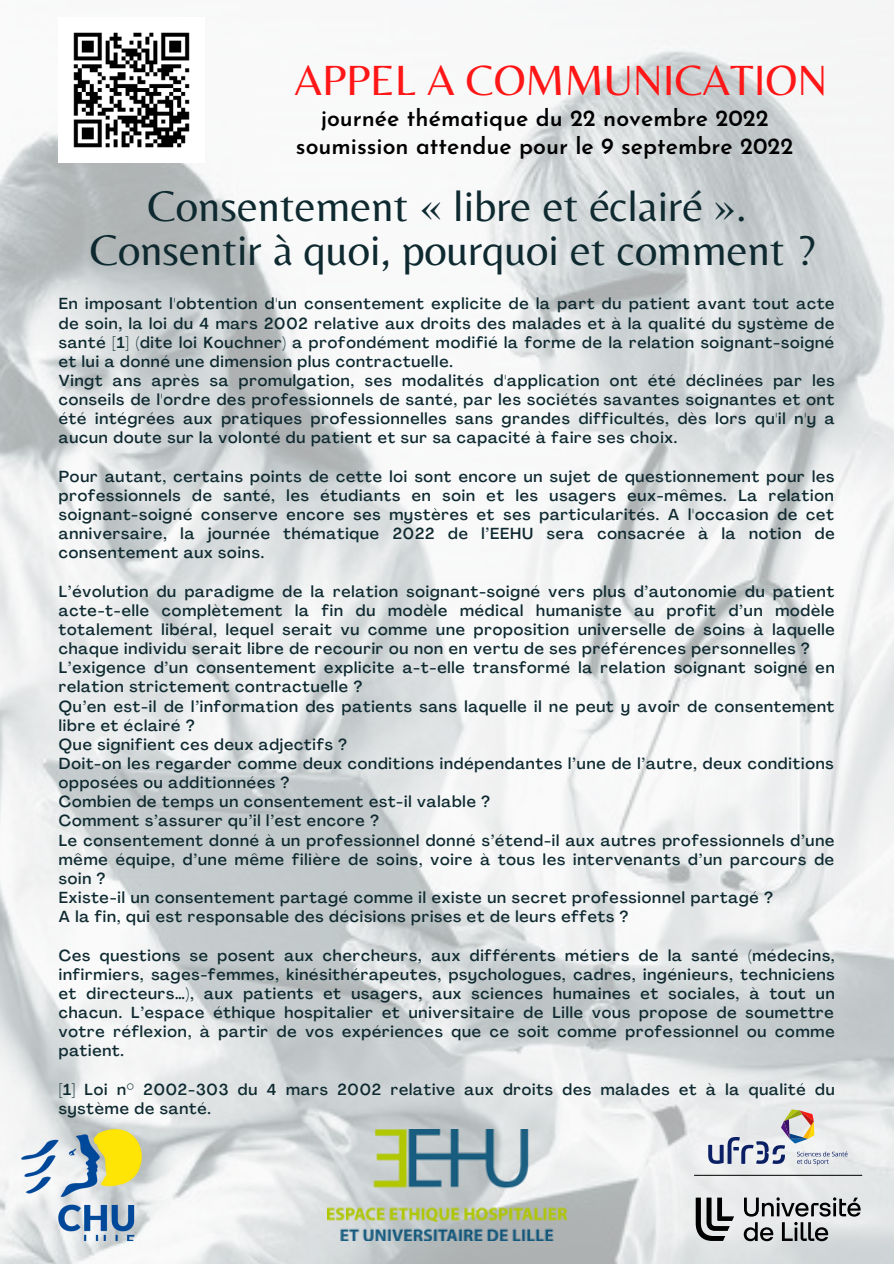
<style>
.page{position:relative;width:894px;height:1264px;background:#fff}
.page>*{position:absolute;margin:0;border:0;box-sizing:border-box;transform-origin:0 0}
.t1{font:44.7px "Belleza";color:#0e2a30}
.t2{font:43.95px "Belleza";color:#ff1616}
.t3{font:600 23.1px "Josefin Sans";color:#000}
.t4{font:500 15.75px/19.2px "Agrandir";letter-spacing:.055em;color:#0e2a30;text-align:justify}
</style>
<div class="page">
<img style="left:0;top:0;width:893px;height:1263px">
<hr style="left:694px;top:1174px;width:167px;height:1px;background:#000">
<svg style="left:695px;top:1197px;width:39px;height:43px"></svg>
<svg style="left:743px;top:1197px;width:117px;height:44px"></svg>
<svg style="left:708px;top:1109px;width:139px;height:56px"></svg>
<img style="left:22px;top:1129px;width:119px;height:111px">
<img style="left:327px;top:1129px;width:239px;height:111px">
<img style="left:59px;top:18px;width:145px;height:145px">
<p class="t2" style="left:294px;top:55px;width:534px">APPEL A COMMUNICATION</p>
<p class="t3" style="left:320px;top:109px;width:449px">journée thématique du 22 novembre 2022</p>
<p class="t3" style="left:296px;top:137px;width:499px">soumission attendue pour le 9 septembre 2022</p>
<p class="t1" style="left:147px;top:179px;width:600px">Consentement « libre et éclairé ».</p>
<p class="t1" style="left:90px;top:223px;width:727px">Consentir à quoi, pourquoi et comment ?</p>
<p class="t4" style="left:59px;top:296px;width:777px">En imposant l'obtention d'un consentement explicite de la part du patient avant tout acte de soin, la loi du 4 mars 2002 relative aux droits des malades et à la qualité du système de santé [1] (dite loi Kouchner) a profondément modifié la forme de la relation soignant-soigné et lui a donné une dimension plus contractuelle.</p>
<p class="t4" style="left:59px;top:372px;width:777px">Vingt ans après sa promulgation, ses modalités d'application ont été déclinées par les conseils de l'ordre des professionnels de santé, par les sociétés savantes soignantes et ont été intégrées aux pratiques professionnelles sans grandes difficultés, dès lors qu'il n'y a aucun doute sur la volonté du patient et sur sa capacité à faire ses choix.</p>
<p class="t4" style="left:59px;top:468px;width:777px">Pour autant, certains points de cette loi sont encore un sujet de questionnement pour les professionnels de santé, les étudiants en soin et les usagers eux-mêmes. La relation soignant-soigné conserve encore ses mystères et ses particularités. A l'occasion de cet anniversaire, la journée thématique 2022 de l’EEHU sera consacrée à la notion de consentement aux soins.</p>
<p class="t4" style="left:59px;top:583px;width:777px">L’évolution du paradigme de la relation soignant-soigné vers plus d’autonomie du patient acte-t-elle complètement la fin du modèle médical humaniste au profit d’un modèle totalement libéral, lequel serait vu comme une proposition universelle de soins à laquelle chaque individu serait libre de recourir ou non en vertu de ses préférences personnelles ?</p>
<p class="t4" style="left:59px;top:659px;width:777px">L’exigence d’un consentement explicite a-t-elle transformé la relation soignant soigné en relation strictement contractuelle ?</p>
<p class="t4" style="left:59px;top:698px;width:776px">Qu’en est-il de l’information des patients sans laquelle il ne peut y avoir de consentement libre et éclairé ?</p>
<p class="t4" style="left:59px;top:736px;width:290px">Que signifient ces deux adjectifs ?</p>
<p class="t4" style="left:59px;top:755px;width:776px">Doit-on les regarder comme deux conditions indépendantes l’une de l’autre, deux conditions opposées ou additionnées ?</p>
<p class="t4" style="left:59px;top:793px;width:432px">Combien de temps un consentement est-il valable ?</p>
<p class="t4" style="left:59px;top:813px;width:321px">Comment s’assurer qu’il l’est encore ?</p>
<p class="t4" style="left:59px;top:832px;width:777px">Le consentement donné à un professionnel donné s’étend-il aux autres professionnels d’une même équipe, d’une même filière de soins, voire à tous les intervenants d’un parcours de soin ?</p>
<p class="t4" style="left:59px;top:889px;width:715px">Existe-il un consentement partagé comme il existe un secret professionnel partagé ?</p>
<p class="t4" style="left:59px;top:908px;width:571px">A la fin, qui est responsable des décisions prises et de leurs effets ?</p>
<p class="t4" style="left:59px;top:947px;width:777px">Ces questions se posent aux chercheurs, aux différents métiers de la santé (médecins, infirmiers, sages-femmes, kinésithérapeutes, psychologues, cadres, ingénieurs, techniciens et directeurs…), aux patients et usagers, aux sciences humaines et sociales, à tout un chacun. L’espace éthique hospitalier et universitaire de Lille vous propose de soumettre votre réflexion, à partir de vos expériences que ce soit comme professionnel ou comme patient.</p>
<p class="t4" style="left:59px;top:1080px;width:777px">[1] Loi n° 2002-303 du 4 mars 2002 relative aux droits des malades et à la qualité du système de santé.</p>
</div>
